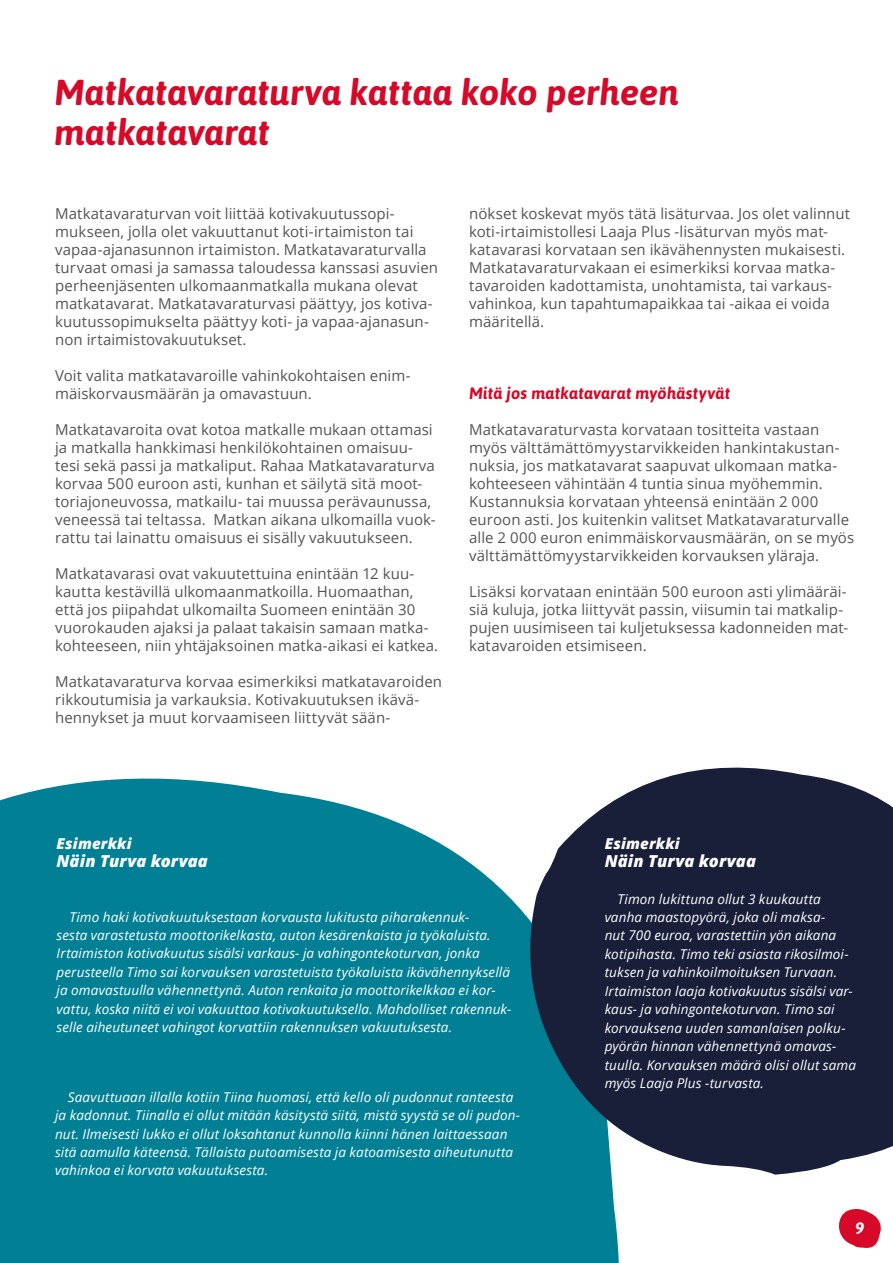
<style>
.page{position:relative;width:893px;height:1263px;background:#fff}
.page>*{position:absolute;margin:0;border:0;box-sizing:border-box;transform-origin:0 0}
.Sivun_pääotsikko{font:italic 700 36px/40.5px "Asap";color:#d70929}
.Otsikko__punainen_pi{font:italic 700 16.5px "Asap";letter-spacing:.01em;color:#d70929}
.Leipis{font:italic 800 16.5px "Open Sans";letter-spacing:.005em;color:#fff}
.t1{font:italic 700 16.5px "Asap";color:#fff}
.Leipis-2{font:15px/18px "Open Sans";letter-spacing:.005em;color:#555454}
.Leipis-3{font:italic 800 15px "Open Sans";letter-spacing:.015em;color:#fff}
.leipis_esimerkit{font:italic 13.5px/18.5px "Open Sans";letter-spacing:.01em;color:#fff}
</style>
<div class="page">
<div style="left:0;top:778px;width:619px;height:485px;background:#007f95"></div>
<svg style="left:524px;top:767px;width:369px;height:408px;background:#2e3a52"></svg>
<svg style="left:839px;top:1209px;width:42px;height:39px"></svg>
<p class="Sivun_pääotsikko" style="left:54px;top:72px;width:626px">Matkatavaraturva kattaa koko perheen matkatavarat</p>
<p class="Leipis-2" style="left:55px;top:204px;width:384px">Matkatavaraturvan voit liittää kotivakuutussopi&shy;mukseen, jolla olet vakuuttanut koti-irtaimiston tai vapaa-ajanasunnon irtaimiston. Matkatavaraturvalla turvaat omasi ja samassa taloudessa kanssasi asuvien perheenjäsenten ulkomaanmatkalla mukana olevat matkatavarat. Matkatavaraturvasi päättyy, jos kotiva&shy;kuutussopimukselta päättyy koti- ja vapaa-ajanasun&shy;non irtaimistovakuutukset.</p>
<p class="Leipis-2" style="left:55px;top:366px;width:357px">Voit valita matkatavaroille vahinkokohtaisen enim&shy;mäiskorvausmäärän ja omavastuun.</p>
<p class="Leipis-2" style="left:55px;top:420px;width:382px">Matkatavaroita ovat kotoa matkalle mukaan ottamasi ja matkalla hankkimasi henkilökohtainen omaisuu&shy;tesi sekä passi ja matkaliput. Rahaa Matkatavaraturva korvaa 500 euroon asti, kunhan et säilytä sitä moot&shy;toriajoneuvossa, matkailu- tai muussa perävaunussa, veneessä tai teltassa. Matkan aikana ulkomailla vuok&shy;rattu tai lainattu omaisuus ei sisälly vakuutukseen.</p>
<p class="Leipis-2" style="left:55px;top:564px;width:385px">Matkatavarasi ovat vakuutettuina enintään 12 kuu&shy;kautta kestävillä ulkomaanmatkoilla. Huomaathan, että jos piipahdat ulkomailta Suomeen enintään 30 vuorokauden ajaksi ja palaat takaisin samaan matka&shy;kohteeseen, niin yhtäjaksoinen matka-aikasi ei katkea.</p>
<p class="Leipis-2" style="left:55px;top:672px;width:388px">Matkatavaraturva korvaa esimerkiksi matkatavaroiden rikkoutumisia ja varkauksia. Kotivakuutuksen ikävä&shy;hennykset ja muut korvaamiseen liittyvät sään-</p>
<p class="Leipis-2" style="left:469px;top:204px;width:383px">nökset koskevat myös tätä lisäturvaa. Jos olet valinnut koti-irtaimistollesi Laaja Plus -lisäturvan myös mat&shy;katavarasi korvataan sen ikävähennysten mukaisesti.<br>Matkatavaraturvakaan ei esimerkiksi korvaa matka&shy;tavaroiden kadottamista, unohtamista, tai varkaus&shy;vahinkoa, kun tapahtumapaikkaa tai -aikaa ei voida määritellä.</p>
<p class="Otsikko__punainen_pi" style="left:469px;top:384px;width:263px">Mitä jos matkatavarat myöhästyvät</p>
<p class="Leipis-2" style="left:469px;top:420px;width:387px">Matkatavaraturvasta korvataan tositteita vastaan myös välttämättömyystarvikkeiden hankintakustan&shy;nuksia, jos matkatavarat saapuvat ulkomaan matka&shy;kohteeseen vähintään 4 tuntia sinua myöhemmin.<br>Kustannuksia korvataan yhteensä enintään 2 000 euroon asti. Jos kuitenkin valitset Matkatavaraturvalle alle 2 000 euron enimmäiskorvausmäärän, on se myös välttämättömyystarvikkeiden korvauksen yläraja.</p>
<p class="Leipis-2" style="left:469px;top:582px;width:381px">Lisäksi korvataan enintään 500 euroon asti ylimääräi&shy;siä kuluja, jotka liittyvät passin, viisumin tai matkalip&shy;pujen uusimiseen tai kuljetuksessa kadonneiden mat&shy;katavaroiden etsimiseen.</p>
<p class="Leipis-3" style="left:57px;top:832px;width:77px">Esimerkki</p>
<p class="Leipis" style="left:57px;top:848px;width:153px">Näin Turva korvaa</p>
<p class="leipis_esimerkit" style="left:57px;top:907px;width:456px;text-indent:13px">Timo haki kotivakuutuksestaan korvausta lukitusta piharakennuk-<br>sesta varastetusta moottorikelkasta, auton kesärenkaista ja työkaluista.<br>Irtaimiston kotivakuutus sisälsi varkaus- ja vahingontekoturvan, jonka perusteella Timo sai korvauksen varastetuista työkaluista ikävähennyksellä ja omavastuulla vähennettynä. Auton renkaita ja moottorikelkkaa ei kor&shy;vattu, koska niitä ei voi vakuuttaa kotivakuutuksella. Mahdolliset rakennuk&shy;selle aiheutuneet vahingot korvattiin rakennuksen vakuutuksesta.</p>
<p class="leipis_esimerkit" style="left:55px;top:1087px;width:466px;text-indent:13px">Saavuttuaan illalla kotiin Tiina huomasi, että kello oli pudonnut ranteesta ja kadonnut. Tiinalla ei ollut mitään käsitystä siitä, mistä syystä se oli pudon&shy;nut. Ilmeisesti lukko ei ollut loksahtanut kunnolla kiinni hänen laittaessaan sitä aamulla käteensä. Tällaista putoamisesta ja katoamisesta aiheutunutta vahinkoa ei korvata vakuutuksesta.</p>
<p class="Leipis-3" style="left:605px;top:832px;width:77px">Esimerkki</p>
<p class="Leipis" style="left:605px;top:848px;width:153px">Näin Turva korvaa</p>
<p class="leipis_esimerkit" style="left:605px;top:889px;width:253px;text-indent:13px">Timon lukittuna ollut 3 kuukautta vanha maastopyörä, joka oli maksa-<br>nut 700 euroa, varastettiin yön aikana kotipihasta. Timo teki asiasta rikosilmoi&shy;tuksen ja vahinkoilmoituksen Turvaan.<br>Irtaimiston laaja kotivakuutus sisälsi var&shy;kaus- ja vahingontekoturvan. Timo sai korvauksena uuden samanlaisen polku&shy;pyörän hinnan vähennettynä omavas&shy;tuulla. Korvauksen määrä olisi ollut sama myös Laaja Plus -turvasta.</p>
<p class="t1" style="left:855px;top:1218px;width:10px">9</p>
</div>
